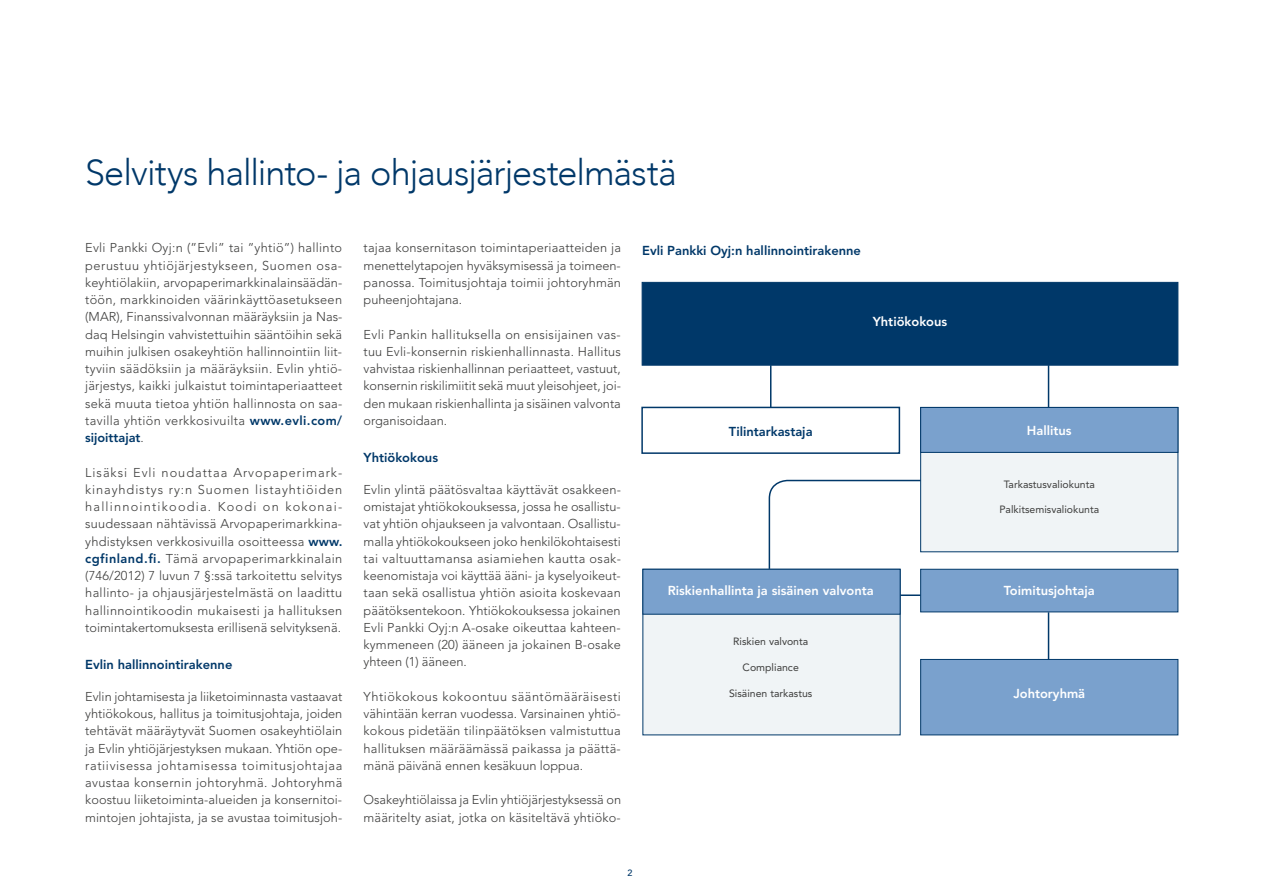
<style>
.page{position:relative;width:1263px;height:893px;background:#fff}
.page>*{position:absolute;margin:0;border:0;box-sizing:border-box;transform-origin:0 0}
.t1{font:300 36px "Avenir";letter-spacing:-.025em;color:#003869}
.t2{font:800 12.9px "Avenir LT Std";color:#003869}
.t3{font:800 12.9px "Avenir LT Std";color:#fff}
.t4{font:300 12.75px/17.2px "Avenir LT Std";letter-spacing:.005em;color:#3c3c3b;text-align:justify}
.t5{font:10.5px "Avenir LT Std";color:#3c3c3b}
.t6{font:500 9px "Avenir LT Std";color:#003869}
.s1{font-weight:800;color:#003869}
</style>
<div class="page">
<hr style="left:899px;top:594px;width:22px;height:2px;background:#003869">
<hr style="left:1048px;top:365px;width:1px;height:46px;background:#003869">
<div style="left:920px;top:407px;width:258px;height:145px;background:#f0f4f6"></div>
<div style="left:920px;top:407px;width:258px;height:46px;background:#7aa1cd;border:1px solid #003869"></div>
<hr style="left:770px;top:365px;width:1px;height:42px;background:#003869">
<div style="left:642px;top:282px;width:536px;height:84px;background:#003869;border:1px solid #003869"></div>
<div style="left:641px;top:407px;width:259px;height:47px;border:2px solid #003869"></div>
<svg style="left:768px;top:479px;width:154px;height:91px"></svg>
<div style="left:642px;top:569px;width:258px;height:166px;background:#f0f4f6"></div>
<div style="left:642px;top:569px;width:258px;height:46px;background:#7aa1cd;border:1px solid #003869"></div>
<hr style="left:1048px;top:612px;width:1px;height:48px;background:#003869">
<div style="left:920px;top:569px;width:258px;height:43px;background:#7aa1cd;border:1px solid #003869"></div>
<div style="left:920px;top:659px;width:258px;height:76px;background:#7aa1cd;border:1px solid #003869"></div>
<h1 class="t1" style="left:85px;top:151px;width:593px">Selvitys hallinto- ja ohjausjärjestelmästä</h1>
<p class="t4" style="left:85px;top:239px;width:259px">Evli Pankki Oyj:n (”Evli” tai ”yhtiö”) hallinto perustuu yhtiöjärjestykseen, Suomen osa&shy;keyhtiölakiin, arvopaperimarkkinalainsäädän&shy;töön, markkinoiden väärinkäyttöasetukseen (MAR), Finanssivalvonnan määräyksiin ja Nas&shy;daq Helsingin vahvistettuihin sääntöihin sekä muihin julkisen osakeyhtiön hallinnointiin liit&shy;tyviin säädöksiin ja määräyksiin. Evlin yhtiö&shy;järjestys, kaikki julkaistut toimintaperiaatteet sekä muuta tietoa yhtiön hallinnosta on saa&shy;tavilla yhtiön verkkosivuilta <span class="s1">www.evli.com/ sijoittajat</span>.</p>
<p class="t4" style="left:85px;top:464px;width:259px">Lisäksi Evli noudattaa Arvopaperimark&shy;kinayhdistys ry:n Suomen listayhtiöiden hallinnointikoodia. Koodi on kokonai&shy;suudessaan nähtävissä Arvopaperimarkkina&shy;yhdistyksen verkkosivuilla osoitteessa <span class="s1">www. cgfinland.fi.</span> Tämä arvopaperimarkkinalain (746/2012) 7 luvun 7 §:ssä tarkoitettu selvitys hallinto- ja ohjausjärjestelmästä on laadittu hallinnointikoodin mukaisesti ja hallituksen toimintakertomuksesta erillisenä selvityksenä.</p>
<p class="t2" style="left:85px;top:657px;width:149px">Evlin hallinnointirakenne</p>
<p class="t4" style="left:85px;top:688px;width:259px">Evlin johtamisesta ja liiketoiminnasta vastaavat yhtiökokous, hallitus ja toimitusjohtaja, joiden tehtävät määräytyvät Suomen osakeyhtiölain ja Evlin yhtiöjärjestyksen mukaan. Yhtiön ope&shy;ratiivisessa johtamisessa toimitusjohtajaa avustaa konsernin johtoryhmä. Johtoryhmä koostuu liiketoiminta-alueiden ja konsernitoi&shy;mintojen johtajista, ja se avustaa toimitusjoh-</p>
<p class="t4" style="left:364px;top:239px;width:259px">tajaa konsernitason toimintaperiaatteiden ja menettelytapojen hyväksymisessä ja toimeen&shy;panossa. Toimitusjohtaja toimii johtoryhmän puheenjohtajana.</p>
<p class="t4" style="left:364px;top:326px;width:259px">Evli Pankin hallituksella on ensisijainen vas&shy;tuu Evli-konsernin riskienhallinnasta. Hallitus vahvistaa riskienhallinnan periaatteet, vastuut, konsernin riskilimiitit sekä muut yleisohjeet, joi&shy;den mukaan riskienhallinta ja sisäinen valvonta organisoidaan.</p>
<p class="t2" style="left:364px;top:450px;width:76px">Yhtiökokous</p>
<p class="t4" style="left:364px;top:481px;width:259px">Evlin ylintä päätösvaltaa käyttävät osakkeen&shy;omistajat yhtiökokouksessa, jossa he osallistu&shy;vat yhtiön ohjaukseen ja valvontaan. Osallistu&shy;malla yhtiökokoukseen joko henkilökohtaisesti tai valtuuttamansa asiamiehen kautta osak&shy;keenomistaja voi käyttää ääni- ja kyselyoikeut&shy;taan sekä osallistua yhtiön asioita koskevaan päätöksentekoon. Yhtiökokouksessa jokainen Evli Pankki Oyj:n A-osake oikeuttaa kahteen&shy;kymmeneen (20) ääneen ja jokainen B-osake yhteen (1) ääneen.</p>
<p class="t4" style="left:364px;top:688px;width:259px">Yhtiökokous kokoontuu sääntömääräisesti vähintään kerran vuodessa. Varsinainen yhtiö&shy;kokous pidetään tilinpäätöksen valmistuttua hallituksen määräämässä paikassa ja päättä&shy;mänä päivänä ennen kesäkuun loppua.</p>
<p class="t4" style="left:364px;top:791px;width:259px">Osakeyhtiölaissa ja Evlin yhtiöjärjestyksessä on määritelty asiat, jotka on käsiteltävä yhtiöko-</p>
<p class="t2" style="left:642px;top:243px;width:220px">Evli Pankki Oyj:n hallinnointirakenne</p>
<p class="t3" style="left:873px;top:314px;width:76px">Yhtiökokous</p>
<p class="t2" style="left:729px;top:424px;width:85px">Tilintarkastaja</p>
<p class="t3" style="left:1027px;top:423px;width:46px">Hallitus</p>
<p class="t3" style="left:668px;top:583px;width:207px">Riskienhallinta ja sisäinen valvonta</p>
<p class="t5" style="left:733px;top:635px;width:77px">Riskien valvonta</p>
<p class="t5" style="left:743px;top:661px;width:58px">Compliance</p>
<p class="t5" style="left:729px;top:687px;width:85px">Sisäinen tarkastus</p>
<p class="t5" style="left:1004px;top:478px;width:93px">Tarkastusvaliokunta</p>
<p class="t5" style="left:999px;top:503px;width:101px">Palkitsemisvaliokunta</p>
<p class="t3" style="left:1004px;top:583px;width:92px">Toimitusjohtaja</p>
<p class="t3" style="left:1013px;top:686px;width:73px">Johtoryhmä</p>
<p class="t6" style="left:627px;top:868px;width:7px">2</p>
</div>
